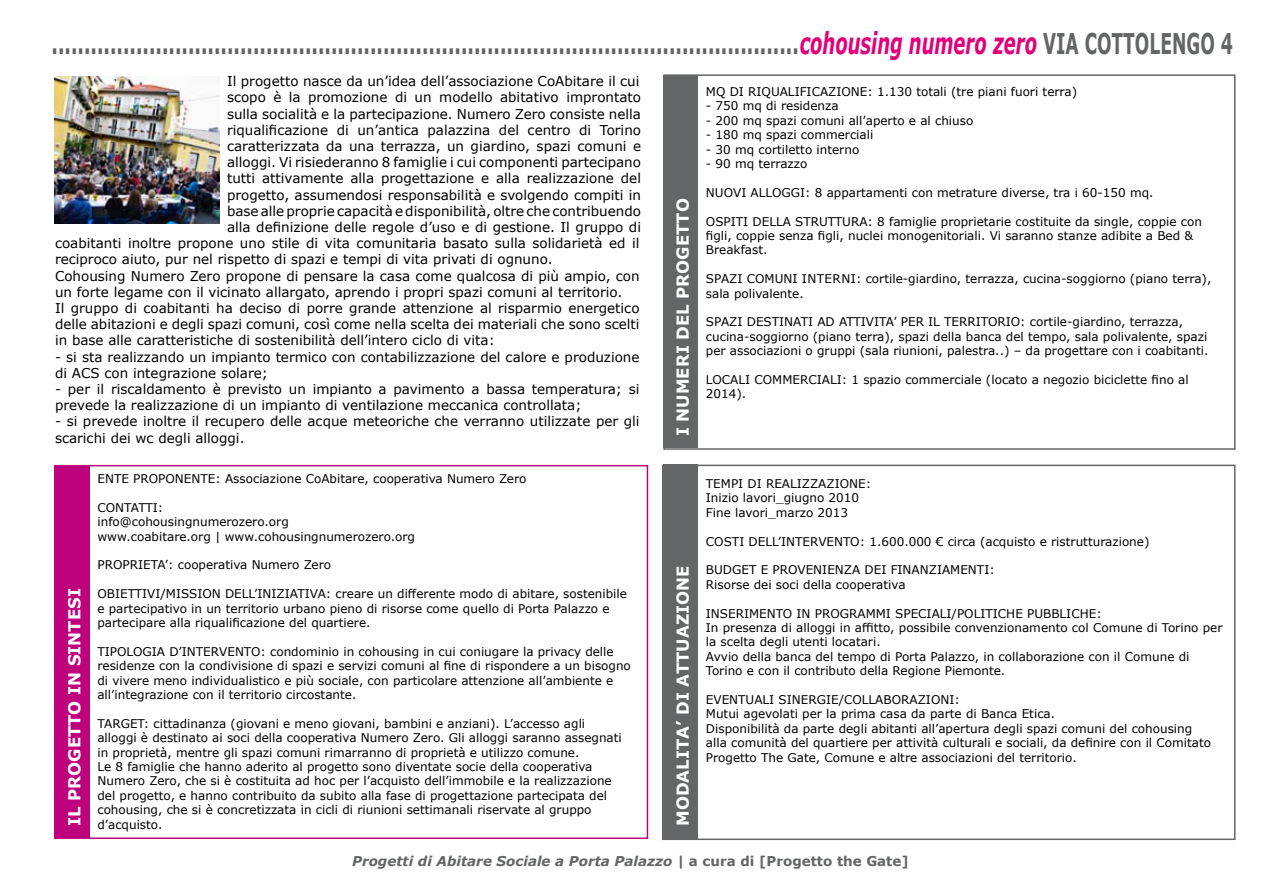
<style>
.page{position:relative;width:1263px;height:893px;background:#fff}
.page>*{position:absolute;margin:0;border:0;box-sizing:border-box;transform-origin:0 0}
.t1{font:700 30px "Verdana";color:#646567;scale:.6 1}
.t2{font:700 16.5px "Verdana";color:#fff}
.t3{font:13.5px/16.2px "Verdana";color:#000}
.t4{font:italic 700 13.5px "Verdana";color:#646567}
.t5{font:12px/14.4px "Verdana";color:#000}
.s1{font-style:italic;color:#e2007a}
.s2{font-size:28.5px}
.s3{font-style:normal}
</style>
<div class="page">
<div style="left:663px;top:75px;width:35px;height:373px;background:#646567"></div>
<div style="left:663px;top:465px;width:35px;height:374px;background:#646567"></div>
<div style="left:55px;top:466px;width:35px;height:373px;background:#bd007b"></div>
<div style="left:54px;top:465px;width:594px;height:374px;border:2px solid #bd007b"></div>
<div style="left:663px;top:74px;width:572px;height:376px;border:2px solid #646567"></div>
<div style="left:662px;top:465px;width:573px;height:375px;border:2px solid #646567"></div>
<img style="left:55px;top:77px;width:164px;height:147px">
<h1 class="t1" style="left:52px;top:22px;width:1970px">...................................................................................................................<span class="s1">cohousing numero zero</span> <span class="s2">VIA COTTOLENGO 4</span></h1>
<p class="t3" style="left:227px;top:73px;width:414px">Il progetto nasce da un’idea dell’associazione CoAbitare il cui</p>
<p class="t3" style="left:227px;top:89px;width:415px">scopo è la promozione di un modello abitativo improntato</p>
<p class="t3" style="left:227px;top:105px;width:416px">sulla socialità e la partecipazione. Numero Zero consiste nella</p>
<p class="t3" style="left:227px;top:122px;width:416px">riqualificazione di un’antica palazzina del centro di Torino</p>
<p class="t3" style="left:227px;top:138px;width:416px">caratterizzata da una terrazza, un giardino, spazi comuni e</p>
<p class="t3" style="left:227px;top:154px;width:416px">alloggi. Vi risiederanno 8 famiglie i cui componenti partecipano</p>
<p class="t3" style="left:227px;top:170px;width:415px">tutti attivamente alla progettazione e alla realizzazione del</p>
<p class="t3" style="left:227px;top:186px;width:416px">progetto, assumendosi responsabilità e svolgendo compiti in</p>
<p class="t3" style="left:227px;top:203px;width:416px">base alle proprie capacità e disponibilità, oltre che contribuendo</p>
<p class="t3" style="left:227px;top:219px;width:416px">alla definizione delle regole d’uso e di gestione. Il gruppo di</p>
<p class="t3" style="left:55px;top:235px;width:586px">coabitanti inoltre propone uno stile di vita comunitaria basato sulla solidarietà ed il</p>
<p class="t3" style="left:55px;top:251px;width:499px">reciproco aiuto, pur nel rispetto di spazi e tempi di vita privati di ognuno.</p>
<p class="t3" style="left:55px;top:267px;width:586px">Cohousing Numero Zero propone di pensare la casa come qualcosa di più ampio, con</p>
<p class="t3" style="left:55px;top:284px;width:569px">un forte legame con il vicinato allargato, aprendo i propri spazi comuni al territorio.</p>
<p class="t3" style="left:55px;top:300px;width:586px">Il gruppo di coabitanti ha deciso di porre grande attenzione al risparmio energetico</p>
<p class="t3" style="left:55px;top:316px;width:586px">delle abitazioni e degli spazi comuni, così come nella scelta dei materiali che sono scelti</p>
<p class="t3" style="left:55px;top:332px;width:441px">in base alle caratteristiche di sostenibilità dell’intero ciclo di vita:</p>
<p class="t3" style="left:55px;top:348px;width:586px">- si sta realizzando un impianto termico con contabilizzazione del calore e produzione di ACS con integrazione solare;</p>
<p class="t3" style="left:55px;top:381px;width:586px">- per il riscaldamento è previsto un impianto a pavimento a bassa temperatura; si prevede la realizzazione di un impianto di ventilazione meccanica controllata;</p>
<p class="t3" style="left:55px;top:413px;width:586px">- si prevede inoltre il recupero delle acque meteoriche che verranno utilizzate per gli scarichi dei wc degli alloggi.</p>
<h2 class="t2" style="left:671px;top:436px;width:239px;rotate:-90deg">I NUMERI DEL PROGETTO</h2>
<p class="t5" style="left:706px;top:84px;width:373px">MQ DI RIQUALIFICAZIONE: 1.130 totali (tre piani fuori terra)</p>
<p class="t5" style="left:706px;top:99px;width:134px">- 750 mq di residenza</p>
<p class="t5" style="left:706px;top:113px;width:269px">- 200 mq spazi comuni all’aperto e al chiuso</p>
<p class="t5" style="left:706px;top:128px;width:169px">- 180 mq spazi commerciali</p>
<p class="t5" style="left:706px;top:142px;width:155px">- 30 mq cortiletto interno</p>
<p class="t5" style="left:706px;top:156px;width:103px">- 90 mq terrazzo</p>
<p class="t5" style="left:706px;top:185px;width:449px">NUOVI ALLOGGI: 8 appartamenti con metrature diverse, tra i 60-150 mq.</p>
<p class="t5" style="left:706px;top:214px;width:498px">OSPITI DELLA STRUTTURA: 8 famiglie proprietarie costituite da single, coppie con figli, coppie senza figli, nuclei monogenitoriali. Vi saranno stanze adibite a Bed &amp;<br>Breakfast.</p>
<p class="t5" style="left:706px;top:272px;width:105px">SPAZI COMUNI interni</p>
<p class="t5" style="left:856px;top:272px;width:357px">: cortile-giardino, terrazza, cucina-soggiorno (piano terra),</p>
<p class="t5" style="left:706px;top:286px;width:99px">sala polivalente.</p>
<p class="t5" style="left:706px;top:315px;width:504px">SPAZI DESTINATI AD ATTIVITA’ PER IL TERRITORIO: cortile-giardino, terrazza, cucina-soggiorno (piano terra), spazi della banca del tempo, sala polivalente, spazi per associazioni o gruppi (sala riunioni, palestra..) – da progettare con i coabitanti.</p>
<p class="t5" style="left:706px;top:372px;width:484px">LOCALI COMMERCIALI: 1 spazio commerciale (locato a negozio biciclette fino al<br>2014).</p>
<h2 class="t2" style="left:63px;top:826px;width:239px;rotate:-90deg">IL PROGETTO IN SINTESI</h2>
<p class="t5" style="left:97px;top:471px;width:430px">ENTE PROPONENTE: Associazione CoAbitare, cooperativa Numero Zero</p>
<p class="t5" style="left:97px;top:500px;width:319px">CONTATTI:<br>info@cohousingnumerozero.org<br>www.coabitare.org | www.cohousingnumerozero.org</p>
<p class="t5" style="left:97px;top:558px;width:235px">PROPRIETA’: cooperativa Numero Zero</p>
<p class="t5" style="left:97px;top:586px;width:531px">OBIETTIVI/MISSION DELL’INIZIATIVA: creare un differente modo di abitare, sostenibile e partecipativo in un territorio urbano pieno di risorse come quello di Porta Palazzo e partecipare alla riqualificazione del quartiere.</p>
<p class="t5" style="left:97px;top:644px;width:535px">TIPOLOGIA D’INTERVENTO: condominio in cohousing in cui coniugare la privacy delle residenze con la condivisione di spazi e servizi comuni al fine di rispondere a un bisogno di vivere meno individualistico e più sociale, con particolare attenzione all’ambiente e all’integrazione con il territorio circostante.</p>
<p class="t5" style="left:97px;top:716px;width:526px">TARGET: cittadinanza (giovani e meno giovani, bambini e anziani). L’accesso agli alloggi è destinato ai soci della cooperativa Numero Zero. Gli alloggi saranno assegnati in proprietà, mentre gli spazi comuni rimarranno di proprietà e utilizzo comune.<br>Le 8 famiglie che hanno aderito al progetto sono diventate socie della cooperativa Numero Zero, che si è costituita ad hoc per l’acquisto dell’immobile e la realizzazione del progetto, e hanno contribuito da subito alla fase di progettazione partecipata del cohousing, che si è concretizzata in cicli di riunioni settimanali riservate al gruppo d’acquisto.</p>
<p class="t5" style="left:706px;top:476px;width:167px">TEMPI DI REALIZZAZIONE:<br>Inizio lavori_giugno 2010<br>Fine lavori_marzo 2013</p>
<p class="t5" style="left:706px;top:534px;width:445px">COSTI DELL’INTERVENTO: 1.600.000 € circa (acquisto e ristrutturazione)</p>
<p class="t5" style="left:706px;top:563px;width:290px">BUDGET E PROVENIENZA DEI FINANZIAMENTI:<br>Risorse dei soci della cooperativa</p>
<p class="t5" style="left:706px;top:606px;width:518px">INSERIMENTO IN PROGRAMMI SPECIALI/POLITICHE PUBBLICHE:<br>In presenza di alloggi in affitto, possibile convenzionamento col Comune di Torino per la scelta degli utenti locatari.<br>Avvio della banca del tempo di Porta Palazzo, in collaborazione con il Comune di Torino e con il contributo della Regione Piemonte.</p>
<p class="t5" style="left:706px;top:692px;width:507px">EVENTUALI SINERGIE/COLLABORAZIONI:<br>Mutui agevolati per la prima casa da parte di Banca Etica.<br>Disponibilità da parte degli abitanti all’apertura degli spazi comuni del cohousing alla comunità del quartiere per attività culturali e sociali, da definire con il Comitato Progetto The Gate, Comune e altre associazioni del territorio.</p>
<h2 class="t2" style="left:671px;top:826px;width:262px;rotate:-90deg">MODALITA’ DI ATTUAZIONE</h2>
<p class="t4" style="left:352px;top:852px;width:558px">Progetti di Abitare Sociale a Porta Palazzo | <span class="s3">a cura di [Progetto the Gate]</span></p>
</div>
